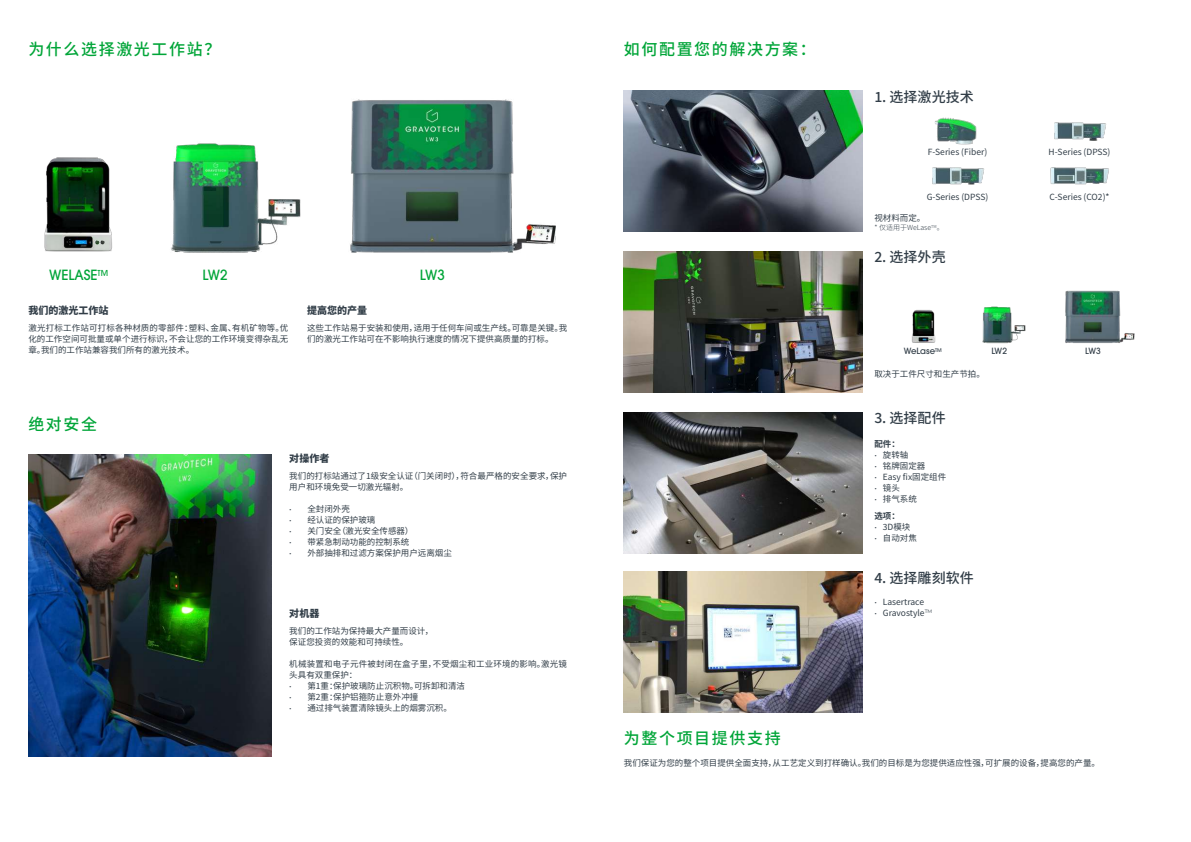
<style>
.page{position:relative;width:1191px;height:842px;background:#fff}
.page>*{position:absolute;margin:0;border:0;box-sizing:border-box;transform-origin:0 0}
.t1{font:500 16px "Noto Sans SC";letter-spacing:.1em;color:#00a538}
.t2{font:500 14px "Noto Sans SC";color:#323e48}
.t3{font:500 14px "Avant Garde";color:#00a538}
.t4{font:900 10px "Noto Sans SC";color:#323e48}
.t5{font:8.5px/11px "Noto Sans SC";color:#323e48}
.t6{font:8.5px/11px "Noto Sans SC";letter-spacing:.02em;color:#323e48}
.t7{font:500 8.5px "Avant Garde";color:#323e48}
.t8{font:700 8.5px "Noto Sans SC";color:#323e48}
.t9{font:300 7px "Noto Sans SC";color:#323e48}
.s1{font-family:"Montserrat"}
</style>
<div class="page">
<img style="left:350px;top:99px;width:205px;height:154px">
<img style="left:171px;top:143px;width:130px;height:110px">
<img style="left:28px;top:454px;width:243px;height:303px">
<img style="left:624px;top:91px;width:238px;height:141px">
<img style="left:624px;top:251px;width:238px;height:141px">
<img style="left:624px;top:412px;width:238px;height:141px">
<img style="left:1050px;top:167px;width:59px;height:18px">
<img style="left:935px;top:117px;width:42px;height:28px">
<img style="left:932px;top:167px;width:52px;height:18px">
<img style="left:1054px;top:122px;width:52px;height:19px">
<img style="left:911px;top:310px;width:25px;height:33px">
<img style="left:1065px;top:290px;width:70px;height:53px">
<img style="left:982px;top:306px;width:44px;height:38px">
<img style="left:44px;top:157px;width:68px;height:95px">
<img style="left:624px;top:572px;width:238px;height:141px">
<h1 class="t1" style="left:28px;top:40px;width:194px">为什么选择激光工作站？</h1>
<h2 class="t3" style="left:49px;top:266px;width:61px">WELASE<sup>TM</sup></h2>
<h2 class="t3" style="left:203px;top:266px;width:27px">LW2</h2>
<h2 class="t3" style="left:420px;top:266px;width:27px">LW3</h2>
<p class="t4" style="left:28px;top:305px;width:81px">我们的激光工作站</p>
<p class="t5" style="left:28px;top:323px;width:262px;text-align:justify">激光打标工作站可打标各种材质的零部件：塑料、金属、有机矿物等。优化的工作空间可批量或单个进行标识，不会让您的工作环境变得杂乱无章。我们的工作站兼容我们所有的激光技术。</p>
<p class="t4" style="left:307px;top:305px;width:61px">提高您的产量</p>
<p class="t5" style="left:307px;top:323px;width:262px">这些工作站易于安装和使用，适用于任何车间或生产线。可靠是关键。我们的激光工作站可在不影响执行速度的情况下提供高质量的打标。</p>
<h1 class="t1" style="left:28px;top:415px;width:70px">绝对安全</h1>
<p class="t4" style="left:289px;top:453px;width:41px">对操作者</p>
<p class="t5" style="left:289px;top:470px;width:279px">我们的打标站通过了1级安全认证（门关闭时），符合最严格的安全要求，保护用户和环境免受一切激光辐射。</p>
<p class="t5" style="left:289px;top:503px;width:62px"><span class="s1">•</span> 全封闭外壳</p>
<p class="t5" style="left:289px;top:514px;width:88px"><span class="s1">•</span> 经认证的保护玻璃</p>
<p class="t5" style="left:289px;top:525px;width:125px"><span class="s1">•</span> 关门安全（激光安全传感器）</p>
<p class="t5" style="left:289px;top:536px;width:122px"><span class="s1">•</span> 带紧急制动功能的控制系统</p>
<p class="t5" style="left:289px;top:547px;width:164px"><span class="s1">•</span> 外部抽排和过滤方案保护用户远离烟尘</p>
<p class="t4" style="left:289px;top:608px;width:31px">对机器</p>
<p class="t5" style="left:289px;top:626px;width:145px">我们的工作站为保持最大产量而设计，保证您投资的效能和可持续性。</p>
<p class="t6" style="left:289px;top:659px;width:279px">机械装置和电子元件被封闭在盒子里，不受烟尘和工业环境的影响。激光镜头具有双重保护：</p>
<p class="t5" style="left:289px;top:681px;width:177px"><span class="s1">•</span> 第1重：保护玻璃防止沉积物。可拆卸和清洁</p>
<p class="t5" style="left:289px;top:692px;width:130px"><span class="s1">•</span> 第2重：保护铝箍防止意外冲撞</p>
<p class="t5" style="left:289px;top:703px;width:164px"><span class="s1">•</span> 通过排气装置清除镜头上的烟雾沉积。</p>
<h1 class="t1" style="left:624px;top:40px;width:193px">如何配置您的解决方案：</h1>
<h2 class="t2" style="left:874px;top:89px;width:101px">1. 选择激光技术</h2>
<p class="t5" style="left:927px;top:146px;width:61px">F-Series (Fiber)</p>
<p class="t5" style="left:1048px;top:146px;width:63px">H-Series (DPSS)</p>
<p class="t5" style="left:926px;top:192px;width:63px">G-Series (DPSS)</p>
<p class="t5" style="left:1049px;top:192px;width:61px">C-Series (CO2)*</p>
<p class="t5" style="left:874px;top:213px;width:53px">视材料而定。</p>
<p class="t9" style="left:874px;top:224px;width:71px">* 仅适用于WeLase<sup>TM</sup>。</p>
<h2 class="t2" style="left:874px;top:248px;width:73px">2. 选择外壳</h2>
<p class="t7" style="left:903px;top:346px;width:40px">WeLase<sup>TM</sup></p>
<p class="t7" style="left:991px;top:346px;width:17px">LW2</p>
<p class="t7" style="left:1085px;top:346px;width:17px">LW3</p>
<p class="t5" style="left:874px;top:369px;width:112px">取决于工件尺寸和生产节拍。</p>
<h2 class="t2" style="left:874px;top:410px;width:73px">3. 选择配件</h2>
<p class="t8" style="left:874px;top:439px;width:27px">配件：</p>
<p class="t5" style="left:874px;top:449px;width:35px"><span class="s1">•</span> 旋转轴</p>
<p class="t5" style="left:874px;top:460px;width:52px"><span class="s1">•</span> 铭牌固定器</p>
<p class="t5" style="left:874px;top:471px;width:73px"><span class="s1">•</span> Easy fix固定组件</p>
<p class="t5" style="left:874px;top:482px;width:27px"><span class="s1">•</span> 镜头</p>
<p class="t5" style="left:874px;top:493px;width:44px"><span class="s1">•</span> 排气系统</p>
<p class="t8" style="left:874px;top:511px;width:27px">选项：</p>
<p class="t5" style="left:874px;top:522px;width:38px"><span class="s1">•</span> 3D模块</p>
<p class="t5" style="left:874px;top:533px;width:44px"><span class="s1">•</span> 自动对焦</p>
<h2 class="t2" style="left:874px;top:570px;width:101px">4. 选择雕刻软件</h2>
<p class="t5" style="left:874px;top:596px;width:51px"><span class="s1">•</span> Lasertrace</p>
<p class="t5" style="left:874px;top:607px;width:59px"><span class="s1">•</span> Gravostyle<sup>TM</sup></p>
<h1 class="t1" style="left:624px;top:729px;width:158px">为整个项目提供支持</h1>
<p class="t5" style="left:624px;top:758px;width:478px">我们保证为您的整个项目提供全面支持，从工艺定义到打样确认。我们的目标是为您提供适应性强，可扩展的设备，提高您的产量。</p>
</div>
